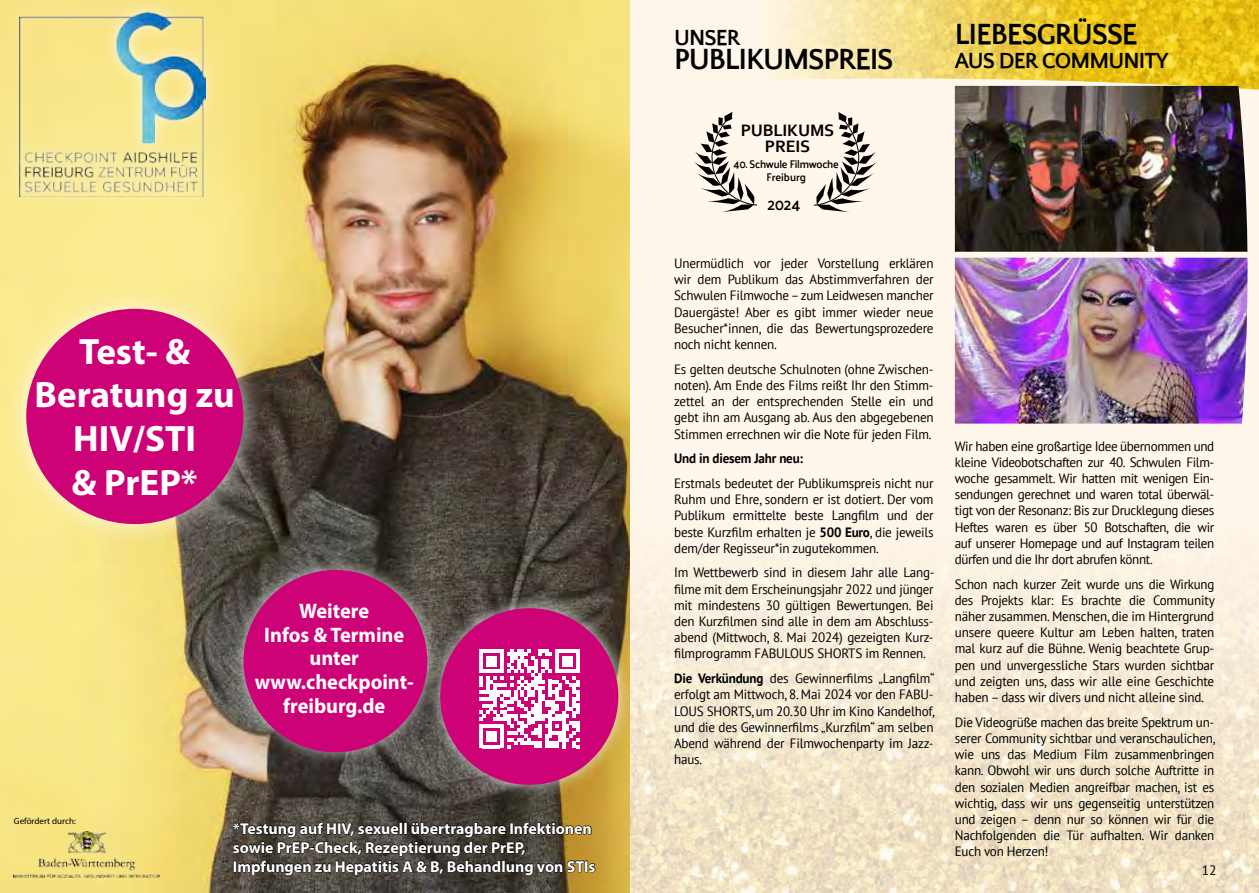
<style>
.page{position:relative;width:1259px;height:893px;background:#fff}
.page>*{position:absolute;margin:0;border:0;box-sizing:border-box;transform-origin:0 0}
.t1{font:700 36.75px/44px "Myriad Pro";color:#fff;text-align:center}
.t2{font:700 30px/36px "Myriad Pro";color:#fff;scale:.53 1}
.t3{font:700 30px "Quattrocento Sans";letter-spacing:-.04em;color:#000}
.t4{font:700 22.5px "Quattrocento Sans";letter-spacing:-.04em;color:#000}
.t5{font:700 21px/23.7px "Myriad Pro";color:#fff;text-align:center}
.t6{font:700 17.4px/15.9px "Corbel";letter-spacing:-.01em;color:#000;text-align:center}
.t7{font:600 16.2px "Palanquin";color:#000;scale:.95 1}
.t8{font:700 15.75px/18.9px "Myriad Pro";color:#fff}
.t9{font:13.5px/16.2px "PT Sans";letter-spacing:-.015em;color:#000;text-align:justify}
.t10{font:13.5px/16.2px "PT Sans";letter-spacing:-.015em;color:#000;text-align:justify;scale:.96 1}
.t11{font:700 13.5px "PT Sans";letter-spacing:-.015em;color:#000}
.t12{font:600 11.1px/13.4px "Palanquin";letter-spacing:-.02em;color:#000;text-align:center;scale:.95 1}
.t13{font:9px "Myriad Pro";color:#000}
.s1{font-weight:700}
</style>
<div class="page">
<div style="left:629px;top:0;width:630px;height:893px;background:#fff7eb"></div>
<img style="left:629px;top:263px;width:630px;height:630px">
<img style="left:629px;top:0;width:630px;height:91px">
<svg style="left:813px;top:112px;width:64px;height:100px"></svg>
<svg style="left:694px;top:112px;width:63px;height:100px"></svg>
<img style="left:955px;top:86px;width:292px;height:166px">
<img style="left:955px;top:258px;width:292px;height:166px">
<img style="left:0;top:0;width:629px;height:880px">
<div style="left:425px;top:593px;width:204px;height:207px;background:#fff;opacity:.75"></div>
<div style="left:440px;top:608px;width:178px;height:177px;background:#cd0276;border-radius:50%"></div>
<div style="left:3px;top:286px;width:264px;height:261px;background:#fff;opacity:.75"></div>
<div style="left:26px;top:309px;width:217px;height:215px;background:#cd0276;border-radius:50%"></div>
<div style="left:228px;top:554px;width:215px;height:214px;background:#fff;opacity:.75"></div>
<div style="left:243px;top:570px;width:184px;height:182px;background:#cd0276;border-radius:50%"></div>
<div style="left:4px;top:0;width:216px;height:211px;background:#fff;opacity:.75"></div>
<img style="left:19px;top:13px;width:187px;height:183px">
<img style="left:14px;top:831px;width:145px;height:46px">
<svg style="left:479px;top:649px;width:100px;height:99px"></svg>
<img style="left:0;top:880px;width:629px;height:13px">
<svg style="left:232px;top:809px;width:364px;height:84px"></svg>
<h1 class="t1" style="left:34px;top:328px;width:202px">Test- &amp;<br>Beratung zu<br>HIV/STI<br>&amp; PrEP*</h1>
<h3 class="t5" style="left:255px;top:599px;width:161px">Weitere<br>Infos &amp; Termine unter www.checkpoint&shy;freiburg.de</h3>
<p class="t13" style="left:14px;top:815px;width:64px">Gefördert durch:</p>
<h2 class="t2" style="left:233px;top:799px;width:685px">sowie PrEP-Check, Rezeptierung der PrEP,<br>Impfungen zu Hepatitis A &amp; B, Behandlung von STIs</h2>
<p class="t8" style="left:233px;top:819px;width:364px">*Testung auf HIV, sexuell übertragbare Infektionen sowie PrEP-Check, Rezeptierung der PrEP,<br>Impfungen zu Hepatitis A &amp; B, Behandlung von STIs</p>
<h3 class="t4" style="left:674px;top:26px;width:68px">U NSER</h3>
<h2 class="t3" style="left:674px;top:44px;width:221px">PUBLI KUMSPREIS</h2>
<h2 class="t3" style="left:955px;top:19px;width:184px">LI EBESGRÜSSE</h2>
<h3 class="t4" style="left:955px;top:49px;width:215px">AUS DER COMMUNITY</h3>
<p class="t6" style="left:740px;top:122px;width:95px">PUBLIKUMS<br>PREIS</p>
<p class="t12" style="left:733px;top:157px;width:112px">40. Schwule Filmwoche<br>Freiburg</p>
<p class="t7" style="left:767px;top:195px;width:36px">2024</p>
<p class="t9" style="left:674px;top:255px;width:261px">Unermüdlich vor jeder Vorstellung erklären wir dem Publikum das Abstimmverfahren der Schwulen Filmwoche – zum Leidwesen mancher Dauergäste! Aber es gibt immer wieder neue Besucher*innen, die das Bewertungsprozedere noch nicht kennen.</p>
<p class="t9" style="left:674px;top:361px;width:261px">Es gelten deutsche Schulnoten (ohne Zwischen&shy;noten). Am Ende des Films reißt Ihr den Stimm&shy;zettel an der entsprechenden Stelle ein und gebt ihn am Ausgang ab. Aus den abgegebenen Stimmen errechnen wir die Note für jeden Film.</p>
<p class="t11" style="left:674px;top:449px;width:130px">Und in diesem Jahr neu:</p>
<p class="t9" style="left:674px;top:475px;width:261px">Erstmals bedeutet der Publikumspreis nicht nur Ruhm und Ehre, sondern er ist dotiert. Der vom Publikum ermittelte beste Langfilm und der beste Kurzfilm erhalten je <span class="s1">500 Euro</span>, die jeweils dem/der Regisseur*in zugutekommen.</p>
<p class="t9" style="left:674px;top:564px;width:262px">Im Wettbewerb sind in diesem Jahr alle Lang&shy;filme mit dem Erscheinungsjahr 2022 und jünger mit mindestens 30 gültigen Bewertungen. Bei den Kurzfilmen sind alle in dem am Abschluss&shy;abend (Mittwoch, 8. Mai 2024) gezeigten Kurz&shy;filmprogramm FABULOUS SHORTS im Rennen.</p>
<p class="t9" style="left:674px;top:670px;width:262px"><span class="s1">Die Verkündung</span> des Gewinnerfilms „Langfilm“ erfolgt am Mittwoch, 8. Mai 2024 vor den FABU-LOUS SHORTS, um 20.30 Uhr im Kino Kandelhof, und die des Gewinnerfilms „Kurzfilm“ am selben Abend während der Filmwochenparty im Jazz&shy;haus.</p>
<p class="t9" style="left:955px;top:437px;width:261px">Wir haben eine großartige Idee übernommen und kleine Videobotschaften zur 40. Schwulen Film&shy;woche gesammelt. Wir hatten mit wenigen Ein&shy;sendungen gerechnet und waren total überwäl&shy;tigt von der Resonanz: Bis zur Drucklegung dieses Heftes waren es über 50 Botschaften, die wir auf unserer Homepage und auf Instagram teilen dürfen und die Ihr dort abrufen könnt.</p>
<p class="t10" style="left:955px;top:575px;width:272px">Schon nach kurzer Zeit wurde uns die Wirkung des Projekts klar: Es brachte die Community näher zusammen. Menschen, die im Hintergrund unsere queere Kultur am Leben halten, traten mal kurz auf die Bühne. Wenig beachtete Grup&shy;pen und unvergessliche Stars wurden sichtbar und zeigten uns, dass wir alle eine Geschichte haben – dass wir divers und nicht alleine sind.</p>
<p class="t9" style="left:955px;top:714px;width:262px">Die Videogrüße machen das breite Spektrum un&shy;serer Community sichtbar und veranschaulichen, wie uns das Medium Film zusammenbringen kann. Obwohl wir uns durch solche Auftritte in den sozialen Medien angreifbar machen, ist es wichtig, dass wir uns gegenseitig unterstützen und zeigen – denn nur so können wir für die Nachfolgenden die Tür aufhalten. Wir danken Euch von Herzen!</p>
<p class="t9" style="left:1201px;top:862px;width:16px">12</p>
</div>
